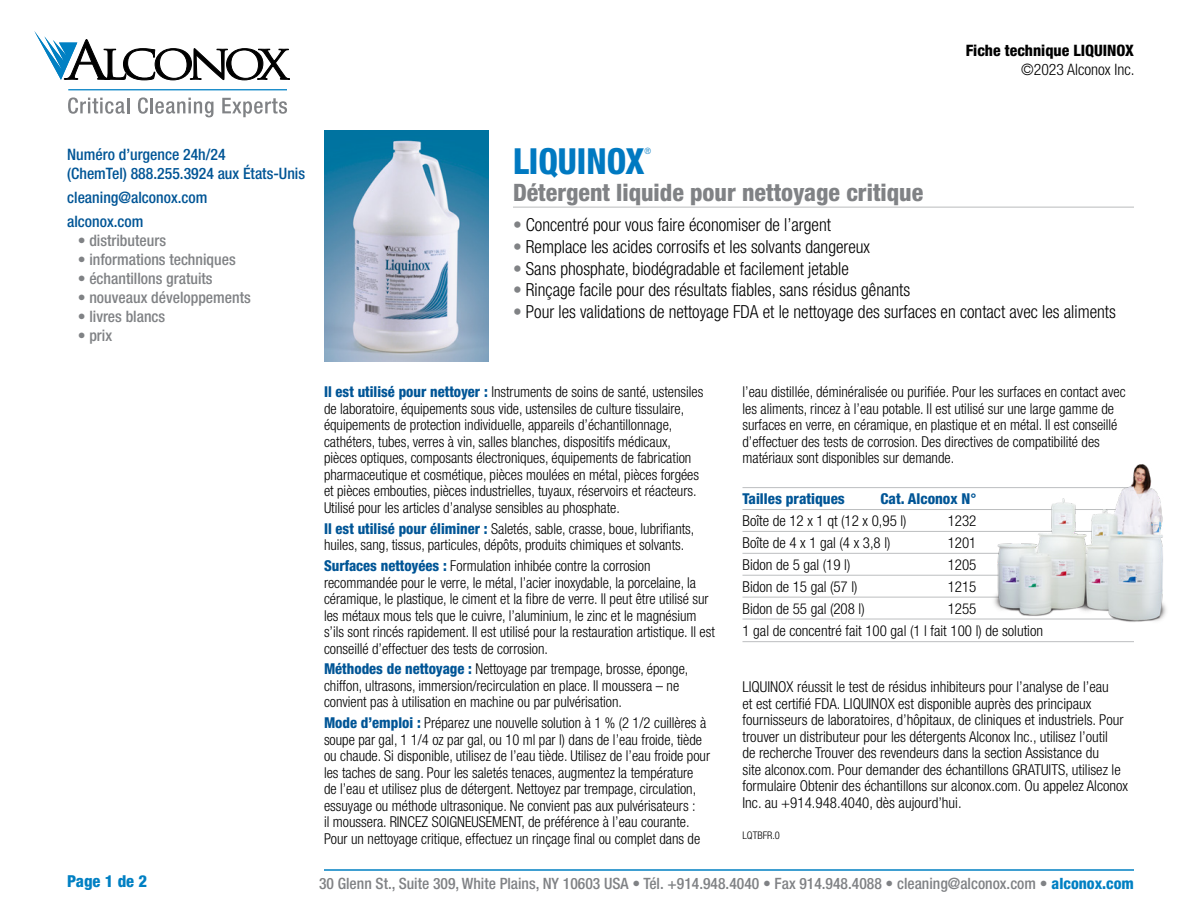
<style>
.page{position:relative;width:1188px;height:918px;background:#fff}
.page>*{position:absolute;margin:0;border:0;box-sizing:border-box;transform-origin:0 0}
.t1{font:800 condensed 36px "Helvetica Neue LT Pro";color:#0079c1;scale:.95 1}
.t2{font:800 condensed 24px "Helvetica Neue LT Pro";color:#808285}
.t3{font:300 condensed 18px "Helvetica Neue LT Pro";color:#000}
.t4{font:800 condensed 16.5px "Helvetica Neue LT Pro";color:#0080c3}
.t5{font:500 condensed 15.75px "Helvetica Neue LT Pro";color:#808285}
.t6{font:500 condensed 15.75px/18.9px "Helvetica Neue LT Pro";color:#005596}
.t7{font:800 condensed 15.75px "Helvetica Neue LT Pro";color:#000}
.t8{font:300 condensed 15.75px "Helvetica Neue LT Pro";color:#000}
.t9{font:500 condensed 15.6px "Helvetica Neue LT Pro";color:#808285}
.t10{font:300 condensed 15px/16.5px "Helvetica Neue LT Pro";color:#000}
.t11{font:800 condensed 15px "Helvetica Neue LT Pro";color:#005596}
.t12{font:300 condensed 10.5px "Helvetica Neue LT Pro";color:#000}
.t13{font:300 condensed 8.7px "Helvetica Neue LT Pro";color:#0079c1;scale:.95 1}
.s1{color:#808285}
.s2{font-weight:800;color:#005596}
.s3{font-weight:800;color:#0080c3}
</style>
<div class="page">
<hr style="left:513px;top:207px;width:621px;height:1px;background:#bcbec0">
<hr style="left:324px;top:869px;width:810px;height:2px;background:#0080c3">
<hr style="left:742px;top:487px;width:392px;height:1px;background:#bcbec0">
<hr style="left:742px;top:509px;width:392px;height:1px;background:#bcbec0">
<hr style="left:742px;top:531px;width:392px;height:1px;background:#bcbec0">
<hr style="left:742px;top:553px;width:392px;height:1px;background:#bcbec0">
<hr style="left:742px;top:575px;width:392px;height:1px;background:#bcbec0">
<hr style="left:742px;top:597px;width:392px;height:1px;background:#bcbec0">
<hr style="left:742px;top:619px;width:392px;height:1px;background:#bcbec0">
<hr style="left:742px;top:641px;width:392px;height:1px;background:#bcbec0">
<img style="left:324px;top:130px;width:164px;height:232px">
<img style="left:986px;top:464px;width:180px;height:158px">
<svg style="left:34px;top:31px;width:256px;height:49px"></svg>
<svg style="left:68px;top:97px;width:61px;height:17px"></svg>
<svg style="left:138px;top:97px;width:10px;height:17px"></svg>
<hr style="left:150px;top:98px;width:3px;height:15px;background:#808285">
<svg style="left:155px;top:98px;width:58px;height:19px"></svg>
<svg style="left:222px;top:98px;width:65px;height:19px"></svg>
<hr style="left:68px;top:89px;width:219px;height:1px;background:#0080c3">
<p class="t7" style="left:966px;top:41px;width:170px">Fiche technique LIQUINOX</p>
<p class="t8" style="left:1021px;top:61px;width:115px">©2023 Alconox Inc.</p>
<p class="t6" style="left:67px;top:145px;width:239px">Numéro d’urgence 24h/24<br>(ChemTel) 888.255.3924 aux États-Unis</p>
<p class="t6" style="left:67px;top:185px;width:142px;line-height:24.3px">cleaning@alconox.com alconox.com</p>
<p class="t5" style="left:78px;top:231px;width:90px">• distributeurs</p>
<p class="t5" style="left:78px;top:250px;width:160px">• informations techniques</p>
<p class="t5" style="left:78px;top:269px;width:136px">• échantillons gratuits</p>
<p class="t5" style="left:78px;top:288px;width:175px">• nouveaux développements</p>
<p class="t5" style="left:78px;top:307px;width:89px">• livres blancs</p>
<p class="t5" style="left:78px;top:326px;width:36px">• prix</p>
<h1 class="t1" style="left:513px;top:139px;width:140px">LIQUINOX</h1>
<p class="t13" style="left:645px;top:146px;width:8px">®</p>
<h2 class="t2" style="left:513px;top:178px;width:412px">Détergent liquide pour nettoyage critique</h2>
<p class="t3" style="left:513px;top:215px;width:319px"><span class="s1">•</span> Concentré pour vous faire économiser de l’argent</p>
<p class="t3" style="left:513px;top:236px;width:359px"><span class="s1">•</span> Remplace les acides corrosifs et les solvants dangereux</p>
<p class="t3" style="left:513px;top:258px;width:337px"><span class="s1">•</span> Sans phosphate, biodégradable et facilement jetable</p>
<p class="t3" style="left:513px;top:280px;width:399px"><span class="s1">•</span> Rinçage facile pour des résultats fiables, sans résidus gênants</p>
<p class="t3" style="left:513px;top:301px;width:604px"><span class="s1">•</span> Pour les validations de nettoyage FDA et le nettoyage des surfaces en contact avec les aliments</p>
<p class="t10" style="left:324px;top:384px;width:381px"><span class="s2">Il est utilisé pour nettoyer :</span> Instruments de soins de santé, ustensiles de laboratoire, équipements sous vide, ustensiles de culture tissulaire, équipements de protection individuelle, appareils d’échantillonnage, cathéters, tubes, verres à vin, salles blanches, dispositifs médicaux, pièces optiques, composants électroniques, équipements de fabrication pharmaceutique et cosmétique, pièces moulées en métal, pièces forgées et pièces embouties, pièces industrielles, tuyaux, réservoirs et réacteurs.<br>Utilisé pour les articles d’analyse sensibles au phosphate.</p>
<p class="t10" style="left:324px;top:520px;width:372px"><span class="s2">Il est utilisé pour éliminer :</span> Saletés, sable, crasse, boue, lubrifiants, huiles, sang, tissus, particules, dépôts, produits chimiques et solvants.</p>
<p class="t10" style="left:324px;top:557px;width:392px"><span class="s2">Surfaces nettoyées :</span> Formulation inhibée contre la corrosion recommandée pour le verre, le métal, l’acier inoxydable, la porcelaine, la céramique, le plastique, le ciment et la fibre de verre. Il peut être utilisé sur les métaux mous tels que le cuivre, l’aluminium, le zinc et le magnésium s’ils sont rincés rapidement. Il est utilisé pour la restauration artistique. Il est conseillé d’effectuer des tests de corrosion.</p>
<p class="t10" style="left:324px;top:661px;width:366px"><span class="s2">Méthodes de nettoyage :</span> Nettoyage par trempage, brosse, éponge, chiffon, ultrasons, immersion/recirculation en place. Il moussera – ne convient pas à utilisation en machine ou par pulvérisation.</p>
<p class="t10" style="left:324px;top:715px;width:388px"><span class="s2">Mode d’emploi :</span> Préparez une nouvelle solution à 1 % (2 1/2 cuillères à soupe par gal, 1 1/4 oz par gal, ou 10 ml par l) dans de l’eau froide, tiède ou chaude. Si disponible, utilisez de l’eau tiède. Utilisez de l’eau froide pour les taches de sang. Pour les saletés tenaces, augmentez la température<br>de l’eau et utilisez plus de détergent. Nettoyez par trempage, circulation, essuyage ou méthode ultrasonique. Ne convient pas aux pulvérisateurs :<br>il moussera. RINCEZ SOIGNEUSEMENT, de préférence à l’eau courante.<br>Pour un nettoyage critique, effectuez un rinçage final ou complet dans de</p>
<p class="t10" style="left:742px;top:384px;width:385px">l’eau distillée, déminéralisée ou purifiée. Pour les surfaces en contact avec les aliments, rincez à l’eau potable. Il est utilisé sur une large gamme de surfaces en verre, en céramique, en plastique et en métal. Il est conseillé d’effectuer des tests de corrosion. Des directives de compatibilité des matériaux sont disponibles sur demande.</p>
<p class="t11" style="left:742px;top:490px;width:104px">Tailles pratiques</p>
<p class="t11" style="left:880px;top:490px;width:98px">Cat. Alconox N°</p>
<p class="t10" style="left:742px;top:512px;width:166px">Boîte de 12 x 1 qt (12 x 0,95 l)</p>
<p class="t10" style="left:948px;top:512px;width:30px">1232</p>
<p class="t10" style="left:742px;top:534px;width:150px">Boîte de 4 x 1 gal (4 x 3,8 l)</p>
<p class="t10" style="left:948px;top:534px;width:30px">1201</p>
<p class="t10" style="left:742px;top:556px;width:109px">Bidon de 5 gal (19 l)</p>
<p class="t10" style="left:948px;top:556px;width:30px">1205</p>
<p class="t10" style="left:742px;top:578px;width:117px">Bidon de 15 gal (57 l)</p>
<p class="t10" style="left:948px;top:578px;width:30px">1215</p>
<p class="t10" style="left:742px;top:600px;width:124px">Bidon de 55 gal (208 l)</p>
<p class="t10" style="left:742px;top:597px;width:302px;line-height:21.9px;text-indent:205px">1255<br>1 gal de concentré fait 100 gal (1 l fait 100 l) de solution</p>
<p class="t10" style="left:742px;top:678px;width:387px">LIQUINOX réussit le test de résidus inhibiteurs pour l’analyse de l’eau<br>et est certifié FDA. LIQUINOX est disponible auprès des principaux fournisseurs de laboratoires, d’hôpitaux, de cliniques et industriels. Pour trouver un distributeur pour les détergents Alconox Inc., utilisez l’outil<br>de recherche Trouver des revendeurs dans la section Assistance du<br>site alconox.com. Pour demander des échantillons GRATUITS, utilisez le formulaire Obtenir des échantillons sur alconox.com. Ou appelez Alconox Inc. au +914.948.4040, dès aujourd’hui.</p>
<p class="t12" style="left:742px;top:829px;width:39px">LQTBFR.0</p>
<p class="t4" style="left:67px;top:871px;width:81px">Page 1 de 2</p>
<p class="t9" style="left:319px;top:874px;width:816px">30 Glenn St., Suite 309, White Plains, NY 10603 USA • Tél. +914.948.4040 • Fax 914.948.4088 • cleaning@alconox.com • <span class="s3">alconox.com</span></p>
</div>
